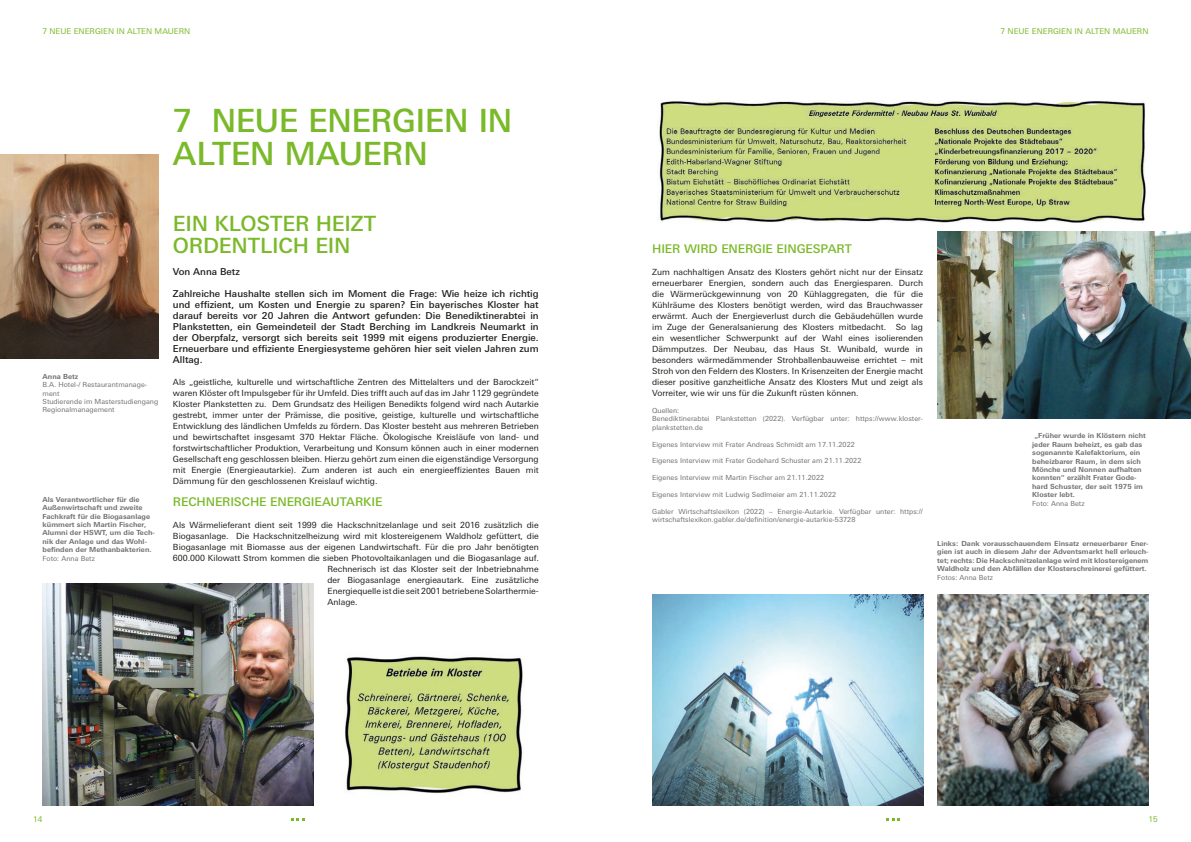
<style>
.page{position:relative;width:1191px;height:842px;background:#fff}
.page>*{position:absolute;margin:0;border:0;box-sizing:border-box;transform-origin:0 0}
.Headline_1{font:500 32px/33px "Univers Next Pro";letter-spacing:-.02em;color:#7ab929}
.Headline_2{font:500 21px/22px "Univers Next Pro";letter-spacing:-.015em;color:#7ab929}
.Headline_3{font:500 12px "Univers Next Pro";letter-spacing:-.01em;color:#7ab929}
.Body{font:500 12px "Univers Next Pro";letter-spacing:-.015em;color:#7ab929}
.Einleitung{font:500 9.5px/11px "Univers Next Pro";color:#1d1d1b;text-align:justify}
.Body-2{font:8.5px/11px "Univers Next Pro";color:#1d1d1b;text-align:justify}
.Kopfzeile{font:8px "Univers Next Pro";color:#7ab929}
.Pagina{font:8px "Univers Next Pro";color:#7ab929}
.Randvermerk{font:700 7px/8.4px "Univers Next Pro";letter-spacing:.005em;color:#70706f}
.Randvermerk-2{font:7px/8.4px "Univers Next Pro";letter-spacing:.005em;color:#70706f}
.s1{font-weight:400}
</style>
<div class="page">
<svg style="left:291px;top:818px;width:14px;height:2px"></svg>
<svg style="left:886px;top:818px;width:14px;height:2px"></svg>
<img style="left:0;top:154px;width:159px;height:205px">
<img style="left:937px;top:232px;width:254px;height:187px">
<img style="left:937px;top:594px;width:211px;height:211px">
<img style="left:652px;top:594px;width:271px;height:211px">
<img style="left:345px;top:656px;width:178px;height:137px">
<img style="left:658px;top:101px;width:488px;height:121px">
<img style="left:43px;top:583px;width:270px;height:222px">
<p class="Kopfzeile" style="left:43px;top:27px;width:149px">7 NEUE ENERGIEN IN ALTEN MAUERN</p>
<h1 class="Headline_1" style="left:173px;top:104px;width:341px">7 NEUE ENERGIEN IN<br>ALTEN MAUERN</h1>
<p class="Randvermerk" style="left:43px;top:372px;width:37px">Anna Betz</p>
<p class="Randvermerk-2" style="left:43px;top:380px;width:106px">B.A. Hotel-/ Restaurantmanage&shy;ment</p>
<p class="Randvermerk-2" style="left:43px;top:397px;width:117px">Studierende im Masterstudiengang<br>Regionalmanagement</p>
<p class="Randvermerk" style="left:43px;top:495px;width:114px">Als Verantwortlicher für die<br>Außenwirtschaft und zweite<br>Fachkraft für die Biogasanlage kümmert sich Martin Fischer,<br>Alumni der HSWT, um die Tech&shy;nik der Anlage und das Wohl&shy;befinden der Methanbakterien.<br><span class="s1">Foto: Anna Betz</span></p>
<h2 class="Headline_2" style="left:173px;top:213px;width:205px">EIN KLOSTER HEIZT<br>ORDENTLICH EIN</h2>
<p class="Einleitung" style="left:173px;top:266px;width:68px">Von Anna Betz</p>
<p class="Einleitung" style="left:173px;top:288px;width:367px">Zahlreiche Haushalte stellen sich im Moment die Frage: Wie heize ich richtig und effizient, um Kosten und Energie zu sparen? Ein bayerisches Kloster hat darauf bereits vor 20 Jahren die Antwort gefunden: Die Benediktinerabtei in Plankstetten, ein Gemeindeteil der Stadt Berching im Landkreis Neumarkt in der Oberpfalz, versorgt sich bereits seit 1999 mit eigens produzierter Energie.<br>Erneuerbare und effiziente Energiesysteme gehören hier seit vielen Jahren zum Alltag.</p>
<p class="Body-2" style="left:173px;top:377px;width:367px">Als „geistliche, kulturelle und wirtschaftliche Zentren des Mittelalters und der Barockzeit“ waren Klöster oft Impulsgeber für ihr Umfeld. Dies trifft auch auf das im Jahr 1129 gegründete Kloster Plankstetten zu. Dem Grundsatz des Heiligen Benedikts folgend wird nach Autarkie gestrebt, immer unter der Prämisse, die positive, geistige, kulturelle und wirtschaftliche Entwicklung des ländlichen Umfelds zu fördern. Das Kloster besteht aus mehreren Betrieben und bewirtschaftet insgesamt 370 Hektar Fläche. Ökologische Kreisläufe von land- und forstwirtschaftlicher Produktion, Verarbeitung und Konsum können auch in einer modernen Gesellschaft eng geschlossen bleiben. Hierzu gehört zum einen die eigenständige Versorgung mit Energie (Energieautarkie). Zum anderen ist auch ein energieeffizientes Bauen mit Dämmung für den geschlossenen Kreislauf wichtig.</p>
<h3 class="Headline_3" style="left:173px;top:495px;width:211px">RECHNERISCHE ENERGIEAUTARKIE</h3>
<p class="Body-2" style="left:173px;top:520px;width:367px">Als Wärmelieferant dient seit 1999 die Hackschnitzelanlage und seit 2016 zusätzlich die</p>
<p class="Body-2" style="left:173px;top:531px;width:367px">Biogasanlage. Die Hackschnitzelheizung wird mit klostereigenem Waldholz gefüttert, die</p>
<p class="Body-2" style="left:173px;top:542px;width:367px">Biogasanlage mit Biomasse aus der eigenen Landwirtschaft. Für die pro Jahr benötigten</p>
<p class="Body-2" style="left:173px;top:553px;width:367px">600.000 Kilowatt Strom kommen die sieben Photovoltaikanlagen und die Biogasanlage auf.</p>
<p class="Body-2" style="left:327px;top:564px;width:213px">Rechnerisch ist das Kloster seit der Inbetriebnahme</p>
<p class="Body-2" style="left:327px;top:575px;width:213px">der Biogasanlage energieautark. Eine zusätzliche</p>
<p class="Body-2" style="left:327px;top:586px;width:213px">Energiequelle ist die seit 2001 betriebene Solarthermie-</p>
<p class="Body-2" style="left:327px;top:597px;width:32px">Anlage.</p>
<p class="Pagina" style="left:33px;top:815px;width:11px">14</p>
<p class="Kopfzeile" style="left:1000px;top:27px;width:149px">7 NEUE ENERGIEN IN ALTEN MAUERN</p>
<p class="Body" style="left:652px;top:242px;width:201px">HIER WIRD ENERGIE EINGESPART</p>
<p class="Body-2" style="left:652px;top:267px;width:272px">Zum nachhaltigen Ansatz des Klosters gehört nicht nur der Einsatz erneuerbarer Energien, sondern auch das Energiesparen. Durch die Wärmerückgewinnung von 20 Kühlaggregaten, die für die Kühlräume des Klosters benötigt werden, wird das Brauchwasser erwärmt. Auch der Energieverlust durch die Gebäudehüllen wurde im Zuge der Generalsanierung des Klosters mitbedacht. So lag ein wesentlicher Schwerpunkt auf der Wahl eines isolierenden Dämmputzes. Der Neubau, das Haus St. Wunibald, wurde in besonders wärmedämmender Strohballenbauweise errichtet – mit Stroh von den Feldern des Klosters. In Krisenzeiten der Energie macht dieser positive ganzheitliche Ansatz des Klosters Mut und zeigt als Vorreiter, wie wir uns für die Zukunft rüsten können.</p>
<p class="Randvermerk-2" style="left:652px;top:406px;width:29px">Quellen:</p>
<p class="Randvermerk-2" style="left:652px;top:415px;width:272px">Benediktinerabtei Plankstetten (2022). Verfügbar unter: https://www.kloster&shy;plankstetten.de</p>
<p class="Randvermerk-2" style="left:652px;top:440px;width:204px">Eigenes Interview mit Frater Andreas Schmidt am 17.11.2022</p>
<p class="Randvermerk-2" style="left:652px;top:457px;width:211px">Eigenes Interview mit Frater Godehard Schuster am 21.11.2022</p>
<p class="Randvermerk-2" style="left:652px;top:474px;width:173px">Eigenes Interview mit Martin Fischer am 21.11.2022</p>
<p class="Randvermerk-2" style="left:652px;top:490px;width:185px">Eigenes Interview mit Ludwig Sedlmeier am 21.11.2022</p>
<p class="Randvermerk-2" style="left:652px;top:507px;width:272px">Gabler Wirtschaftslexikon (2022) – Energie-Autarkie. Verfügbar unter: https:// wirtschaftslexikon.gabler.de/definition/energie-autarkie-53728</p>
<p class="Randvermerk" style="left:1032px;top:432px;width:115px;text-indent:2px">„Früher wurde in Klöstern nicht jeder Raum beheizt, es gab das sogenannte Kalefaktorium, ein beheizbarer Raum, in dem sich<br>Mönche und Nonnen aufhalten konnten“ erzählt Frater Gode&shy;hard Schuster, der seit 1975 im<br>Kloster lebt.</p>
<p class="Randvermerk-2" style="left:1032px;top:499px;width:54px">Foto: Anna Betz</p>
<p class="Randvermerk" style="left:937px;top:539px;width:213px;text-align:justify">Links: Dank vorausschauendem Einsatz erneuerbarer Ener&shy;gien ist auch in diesem Jahr der Adventsmarkt hell erleuch&shy;tet; rechts: Die Hackschnitzelanlage wird mit klostereigenem Waldholz und den Abfällen der Klosterschreinerei gefüttert.</p>
<p class="Randvermerk-2" style="left:937px;top:573px;width:57px">Fotos: Anna Betz</p>
<p class="Pagina" style="left:1148px;top:815px;width:11px">15</p>
</div>
